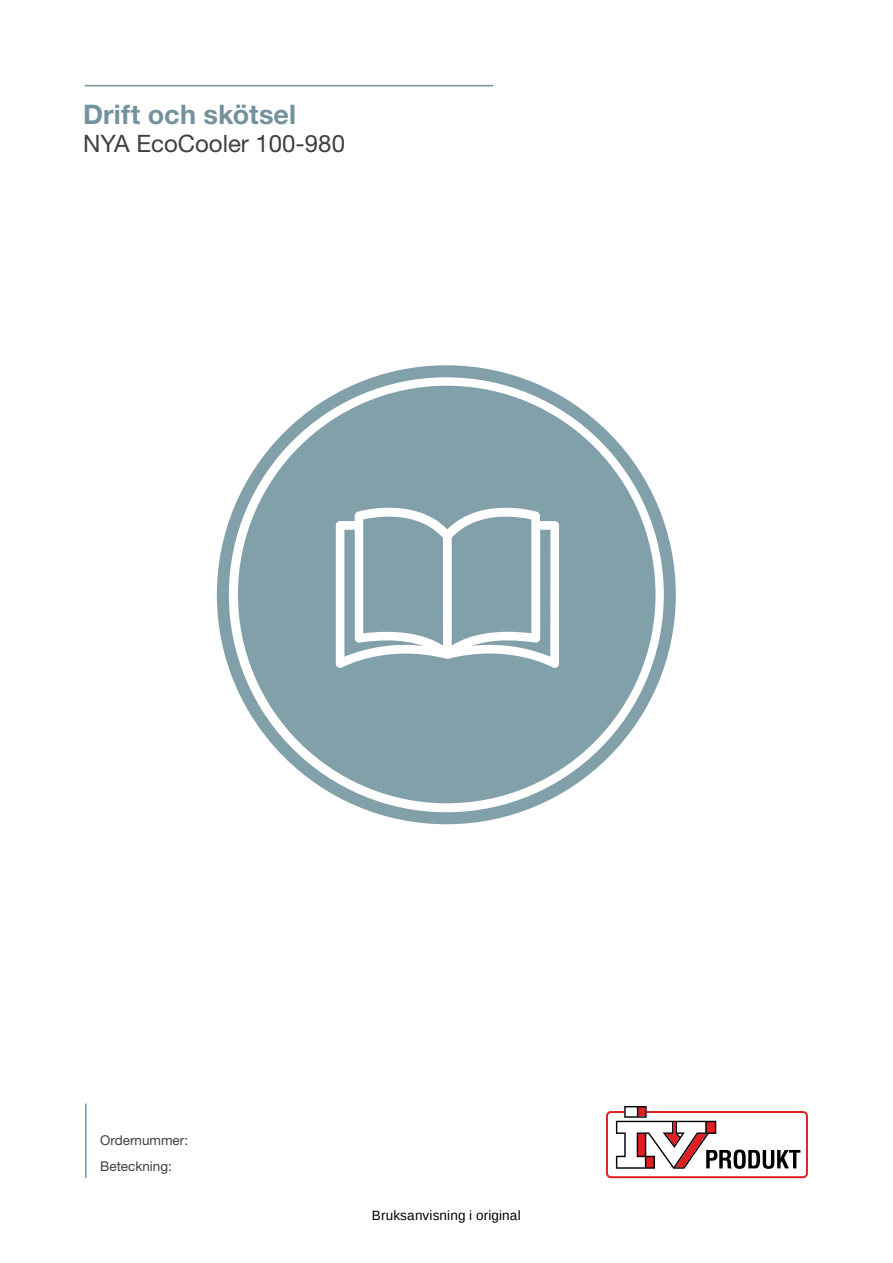
<style>
.page{position:relative;width:893px;height:1263px;background:#fff}
.page>*{position:absolute;margin:0;border:0;box-sizing:border-box;transform-origin:0 0}
.t1{font:700 27px "Helvetica Neue LTW1 G";letter-spacing:.005em;color:#73929e}
.t2{font:24px "Helvetica Neue LTW1 G";color:#404040}
.t3{font:13.5px "Arimo";letter-spacing:.01em;color:#000}
.t4{font:13.5px/26px "Helvetica Neue LTW1 G";color:#404040}
</style>
<div class="page">
<hr style="left:85px;top:85px;width:408px;height:1px;background:#72929d">
<hr style="left:85px;top:1103px;width:2px;height:75px;background:#72929d">
<svg style="left:606px;top:1106px;width:202px;height:72px"></svg>
<div style="left:238px;top:386px;width:417px;height:417px;background:#81a0aa;border-radius:50%"></div>
<div style="left:217px;top:365px;width:459px;height:459px;border:12px solid #81a0aa;border-radius:50%"></div>
<svg style="left:336px;top:508px;width:223px;height:160px"></svg>
<h1 class="t1" style="left:83px;top:98px;width:215px">Drift och skötsel</h1>
<h2 class="t2" style="left:83px;top:129px;width:263px">NYA EcoCooler 100-980</h2>
<p class="t4" style="left:100px;top:1127px;width:89px">Ordernummer:<br>Beteckning:</p>
<p class="t3" style="left:372px;top:1207px;width:150px">Bruksanvisning i original</p>
</div>
